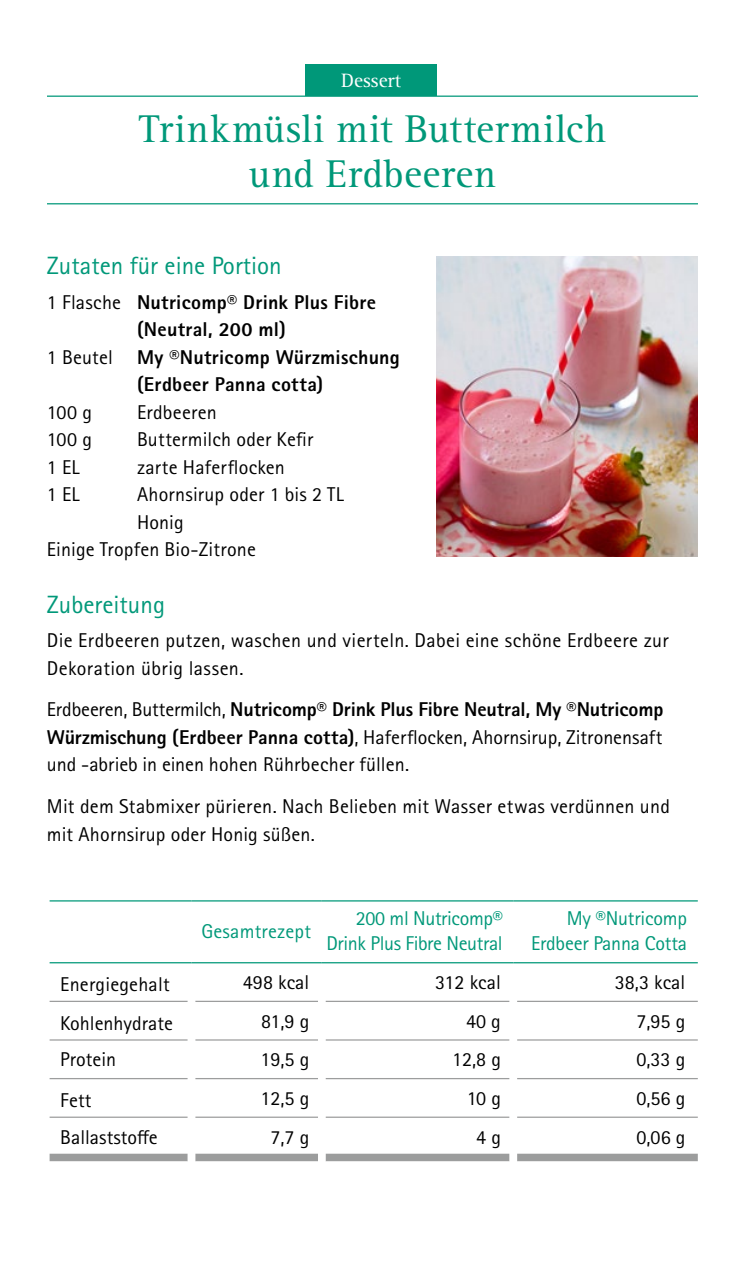
<style>
.page{position:relative;width:745px;height:1276px;background:#fff}
.page>*{position:absolute;margin:0;border:0;box-sizing:border-box;transform-origin:0 0}
.t1{font:40px/45px "Rotis Serif";letter-spacing:.015em;color:#009879;text-align:center}
.t2{font:25px "Rotis Sans Serif Pro";color:#009879}
.t3{font:20px/27.5px "Rotis Sans Serif Pro";letter-spacing:.01em;color:#000}
.t4{font:800 20px "Rotis Sans Serif Pro";letter-spacing:.015em;color:#000}
.t5{font:20px/25px "Rotis Sans Serif Pro";letter-spacing:-.01em;color:#009879;text-align:right}
.t6{font:20px "Rotis Sans Serif Pro";letter-spacing:.01em;color:#009879}
.t7{font:20px "Rotis Serif";color:#fff}
.s1{font-weight:400}
.s2{font-weight:800}
</style>
<div class="page">
<img style="left:436px;top:257px;width:261px;height:299px">
<div style="left:305px;top:64px;width:131px;height:32px;background:#009879"></div>
<hr style="left:47px;top:96px;width:650px;height:1px;background:#009879">
<hr style="left:47px;top:203px;width:650px;height:1px;background:#009879">
<svg style="left:50px;top:901px;width:647px;height:1px"></svg>
<hr style="left:50px;top:1000px;width:138px;height:2px;background:#9c9d9d">
<hr style="left:195px;top:1000px;width:123px;height:2px;background:#9c9d9d">
<hr style="left:325px;top:1000px;width:184px;height:2px;background:#9c9d9d">
<hr style="left:516px;top:1000px;width:181px;height:2px;background:#9c9d9d">
<hr style="left:50px;top:1039px;width:138px;height:1px;background:#9c9d9d">
<hr style="left:195px;top:1039px;width:123px;height:1px;background:#9c9d9d">
<hr style="left:325px;top:1039px;width:184px;height:1px;background:#9c9d9d">
<hr style="left:516px;top:1039px;width:181px;height:1px;background:#9c9d9d">
<hr style="left:50px;top:1078px;width:138px;height:1px;background:#9c9d9d">
<hr style="left:195px;top:1078px;width:123px;height:1px;background:#9c9d9d">
<hr style="left:325px;top:1078px;width:184px;height:1px;background:#9c9d9d">
<hr style="left:516px;top:1078px;width:181px;height:1px;background:#9c9d9d">
<div style="left:50px;top:1153px;width:138px;height:8px;background:#9c9d9d"></div>
<div style="left:195px;top:1153px;width:123px;height:8px;background:#9c9d9d"></div>
<div style="left:325px;top:1153px;width:184px;height:8px;background:#9c9d9d"></div>
<div style="left:516px;top:1153px;width:181px;height:8px;background:#9c9d9d"></div>
<hr style="left:50px;top:1116px;width:138px;height:1px;background:#9c9d9d">
<hr style="left:195px;top:1116px;width:123px;height:1px;background:#9c9d9d">
<hr style="left:325px;top:1116px;width:184px;height:1px;background:#9c9d9d">
<hr style="left:516px;top:1116px;width:181px;height:1px;background:#9c9d9d">
<hr style="left:50px;top:900px;width:141px;height:1px;background:#009879">
<hr style="left:191px;top:900px;width:130px;height:1px;background:#009879">
<hr style="left:321px;top:900px;width:192px;height:1px;background:#009879">
<hr style="left:513px;top:900px;width:184px;height:1px;background:#009879">
<hr style="left:50px;top:962px;width:141px;height:1px;background:#009879">
<hr style="left:191px;top:962px;width:130px;height:1px;background:#009879">
<hr style="left:321px;top:962px;width:192px;height:1px;background:#009879">
<hr style="left:513px;top:962px;width:184px;height:1px;background:#009879">
<p class="t7" style="left:341px;top:69px;width:61px">Dessert</p>
<h1 class="t1" style="left:139px;top:107px;width:468px">Trinkmüsli mit Buttermilch und Erdbeeren</h1>
<p class="t2" style="left:47px;top:251px;width:236px">Zutaten für eine Portion</p>
<p class="t4" style="left:47px;top:289px;width:330px"><span class="s1">1 Flasche</span> Nutricomp® Drink Plus Fibre</p>
<p class="t4" style="left:137px;top:317px;width:150px">(Neutral, 200 ml)</p>
<p class="t4" style="left:47px;top:344px;width:354px"><span class="s1">1 Beutel</span> My ®Nutricomp Würzmischung</p>
<p class="t4" style="left:137px;top:372px;width:188px">(Erdbeer Panna cotta)</p>
<p class="t3" style="left:47px;top:398px;width:47px">100 g</p>
<p class="t3" style="left:137px;top:398px;width:81px">Erdbeeren</p>
<p class="t3" style="left:47px;top:426px;width:47px">100 g</p>
<p class="t3" style="left:137px;top:426px;width:178px">Buttermilch oder Kefir</p>
<p class="t3" style="left:47px;top:453px;width:34px">1 EL</p>
<p class="t3" style="left:137px;top:453px;width:149px">zarte Haferflocken</p>
<p class="t3" style="left:47px;top:481px;width:34px">1 EL</p>
<p class="t3" style="left:137px;top:481px;width:208px">Ahornsirup oder 1 bis 2 TL</p>
<p class="t3" style="left:137px;top:508px;width:48px">Honig</p>
<p class="t3" style="left:47px;top:536px;width:210px">Einige Tropfen Bio-Zitrone</p>
<p class="t2" style="left:47px;top:589px;width:119px">Zubereitung</p>
<p class="t3" style="left:47px;top:627px;width:623px">Die Erdbeeren putzen, waschen und vierteln. Dabei eine schöne Erdbeere zur<br>Dekoration übrig lassen.</p>
<p class="t3" style="left:47px;top:696px;width:617px;text-align:justify">Erdbeeren, Buttermilch, <span class="s2">Nutricomp® Drink Plus Fibre Neutral, My ®Nutricomp Würzmischung (Erdbeer Panna cotta)</span>, Haferflocken, Ahornsirup, Zitronensaft und -abrieb in einen hohen Rührbecher füllen.</p>
<p class="t3" style="left:47px;top:793px;width:624px">Mit dem Stabmixer pürieren. Nach Belieben mit Wasser etwas verdünnen und mit Ahornsirup oder Honig süßen.</p>
<p class="t6" style="left:201px;top:919px;width:111px">Gesamtrezept</p>
<p class="t5" style="left:326px;top:906px;width:177px">200 ml Nutricomp®<br>Drink Plus Fibre Neutral</p>
<p class="t5" style="left:530px;top:906px;width:157px">My ®Nutricomp<br>Erdbeer Panna Cotta</p>
<p class="t3" style="left:60px;top:971px;width:111px">Energiegehalt</p>
<p class="t3" style="left:243px;top:968px;width:68px">498 kcal</p>
<p class="t3" style="left:435px;top:968px;width:67px">312 kcal</p>
<p class="t3" style="left:614px;top:968px;width:72px">38,3 kcal</p>
<p class="t3" style="left:60px;top:1009px;width:114px">Kohlenhydrate</p>
<p class="t3" style="left:261px;top:1007px;width:50px">81,9 g</p>
<p class="t3" style="left:466px;top:1007px;width:36px">40 g</p>
<p class="t3" style="left:636px;top:1007px;width:50px">7,95 g</p>
<p class="t3" style="left:60px;top:1046px;width:57px">Protein</p>
<p class="t3" style="left:260px;top:1046px;width:50px">19,5 g</p>
<p class="t3" style="left:451px;top:1046px;width:50px">12,8 g</p>
<p class="t3" style="left:636px;top:1046px;width:50px">0,33 g</p>
<p class="t3" style="left:60px;top:1087px;width:33px">Fett</p>
<p class="t3" style="left:260px;top:1084px;width:50px">12,5 g</p>
<p class="t3" style="left:466px;top:1084px;width:36px">10 g</p>
<p class="t3" style="left:636px;top:1084px;width:50px">0,56 g</p>
<p class="t3" style="left:60px;top:1124px;width:99px">Ballaststoffe</p>
<p class="t3" style="left:270px;top:1124px;width:40px">7,7 g</p>
<p class="t3" style="left:476px;top:1124px;width:26px">4 g</p>
<p class="t3" style="left:636px;top:1124px;width:50px">0,06 g</p>
</div>
